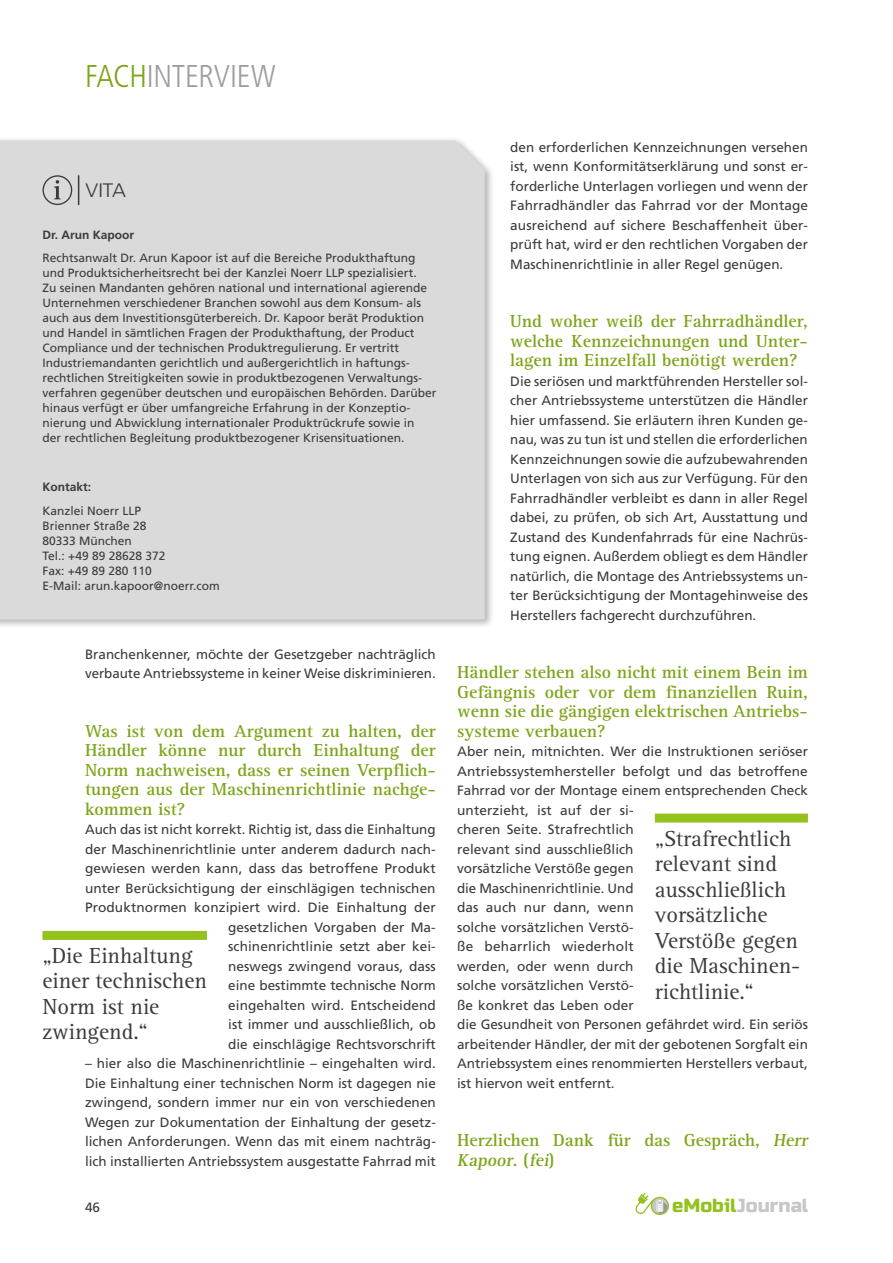
<style>
.page{position:relative;width:893px;height:1263px;background:#fff}
.page>*{position:absolute;margin:0;border:0;box-sizing:border-box;transform-origin:0 0}
.t1{font:300 condensed 31.5px "Frutiger LT Pro";letter-spacing:-.01em;color:#9c9d9d}
.t2{font:22.5px/25.5px "Rotis Serif Std";color:#3b3b3a}
.t3{font:300 19.5px "Frutiger LT Pro";color:#3b3b3a;scale:1.07 1}
.t4{font:18.9px "Russo One";color:#c6c6c6}
.t5{font:700 18px/19.5px "Rotis Serif Std";color:#7da519;text-align:justify}
.t6{font:13.5px/19.5px "Frutiger LT Pro";color:#3b3b3a;text-align:justify}
.t7{font:12px/15px "Frutiger LT Pro";color:#3b3b3a}
.s1{color:#7da519}
.s2{font-weight:700}
.s3{color:#95c11f}
</style>
<div class="page">
<svg style="left:635px;top:1193px;width:34px;height:22px"></svg>
<div style="left:43px;top:931px;width:164px;height:9px;background:#94c11c"></div>
<div style="left:655px;top:813px;width:153px;height:9px;background:#94c11c"></div>
<div style="left:0;top:136px;width:494px;height:493px;background:#000;opacity:.3"></div>
<div style="left:0;top:140px;width:485px;height:480px;background:#dadada"></div>
<hr style="left:78px;top:175px;width:1px;height:30px;background:#3b3b3a">
<div style="left:43px;top:175px;width:29px;height:30px;border:1px solid #3b3b3a;border-radius:50%"></div>
<svg style="left:54px;top:180px;width:7px;height:19px"></svg>
<h1 class="t1" style="left:85px;top:58px;width:192px"><span class="s1">FACH</span>INTERVIEW</h1>
<p class="t3" style="left:86px;top:179px;width:39px">VITA</p>
<p class="t7" style="left:43px;top:223px;width:374px;line-height:23.5px"><span class="s2">Dr. Arun Kapoor<br></span>Rechtsanwalt Dr. Arun Kapoor ist auf die Bereiche Produkthaftung</p>
<p class="t7" style="left:43px;top:265px;width:396px">und Produktsicherheitsrecht bei der Kanzlei Noerr LLP spezialisiert.<br>Zu seinen Mandanten gehören national und international agierende Unternehmen verschiedener Branchen sowohl aus dem Konsum- als auch aus dem Investitionsgüterbereich. Dr. Kapoor berät Produktion und Handel in sämtlichen Fragen der Produkthaftung, der Product Compliance und der technischen Produktregulierung. Er vertritt Industriemandanten gerichtlich und außergerichtlich in haftungs&shy;rechtlichen Streitigkeiten sowie in produktbezogenen Verwaltungs&shy;verfahren gegenüber deutschen und europäischen Behörden. Darüber hinaus verfügt er über umfangreiche Erfahrung in der Konzeptio&shy;nierung und Abwicklung internationaler Produktrückrufe sowie in<br>der rechtlichen Begleitung produktbezogener Krisensituationen.</p>
<p class="t7" style="left:43px;top:475px;width:100px;line-height:23.5px"><span class="s2">Kontakt:<br></span>Kanzlei Noerr LLP</p>
<p class="t7" style="left:43px;top:518px;width:179px">Brienner Straße 28<br>80333 München<br>Tel.: +49 89 28628 372<br>Fax: +49 89 280 110<br>E-Mail: arun.kapoor@noerr.com</p>
<p class="t6" style="left:85px;top:644px;width:352px">Branchenkenner, möchte der Gesetzgeber nachträglich verbaute Antriebssysteme in keiner Weise diskriminieren.</p>
<p class="t5" style="left:85px;top:721px;width:352px">Was ist von dem Argument zu halten, der Händler könne nur durch Einhaltung der Norm nachweisen, dass er seinen Verpflich&shy;tungen aus der Maschinenrichtlinie nachge&shy;kommen ist?</p>
<p class="t6" style="left:85px;top:820px;width:352px;text-align:right">Auch das ist nicht korrekt. Richtig ist, dass die Einhaltung der Maschinenrichtlinie unter anderem dadurch nach&shy;gewiesen werden kann, dass das betroffene Produkt unter Berücksichtigung der einschlägigen technischen Produktnormen konzipiert wird. Die Einhaltung der gesetzlichen Vorgaben der Ma-<br>schinenrichtlinie setzt aber kei-<br>neswegs zwingend voraus, dass<br>eine bestimmte technische Norm<br>eingehalten wird. Entscheidend<br>ist immer und ausschließlich, ob<br>die einschlägige Rechtsvorschrift</p>
<p class="t6" style="left:85px;top:1054px;width:352px">– hier also die Maschinenrichtlinie – eingehalten wird.<br>Die Einhaltung einer technischen Norm ist dagegen nie zwingend, sondern immer nur ein von verschiedenen Wegen zur Dokumentation der Einhaltung der gesetz&shy;lichen Anforderungen. Wenn das mit einem nachträg&shy;lich installierten Antriebssystem ausgestatte Fahrrad mit</p>
<p class="t2" style="left:43px;top:943px;width:166px">„Die Einhaltung einer technischen<br>Norm ist nie zwingend.“</p>
<p class="t6" style="left:510px;top:137px;width:299px">den erforderlichen Kennzeichnungen versehen ist, wenn Konformitätserklärung und sonst er&shy;forderliche Unterlagen vorliegen und wenn der Fahrradhändler das Fahrrad vor der Montage ausreichend auf sichere Beschaffenheit über&shy;prüft hat, wird er den rechtlichen Vorgaben der Maschinenrichtlinie in aller Regel genügen.</p>
<p class="t5" style="left:510px;top:312px;width:299px">Und woher weiß der Fahrradhändler, welche Kennzeichnungen und Unter&shy;lagen im Einzelfall benötigt werden?</p>
<p class="t6" style="left:510px;top:371px;width:299px">Die seriösen und marktführenden Hersteller sol&shy;cher Antriebssysteme unterstützen die Händler hier umfassend. Sie erläutern ihren Kunden ge&shy;nau, was zu tun ist und stellen die erforderlichen Kennzeichnungen sowie die aufzubewahrenden Unterlagen von sich aus zur Verfügung. Für den Fahrradhändler verbleibt es dann in aller Regel dabei, zu prüfen, ob sich Art, Ausstattung und Zustand des Kundenfahrrads für eine Nachrüs&shy;tung eignen. Außerdem obliegt es dem Händler natürlich, die Montage des Antriebssystems un&shy;ter Berücksichtigung der Montagehinweise des Herstellers fachgerecht durchzuführen.</p>
<p class="t5" style="left:457px;top:663px;width:352px">Händler stehen also nicht mit einem Bein im Gefängnis oder vor dem finanziellen Ruin, wenn sie die gängigen elektrischen Antriebs&shy;systeme verbauen?</p>
<p class="t6" style="left:457px;top:742px;width:353px;text-align:left">Aber nein, mitnichten. Wer die Instruktionen seriöser Antriebssystemhersteller befolgt und das betroffene Fahrrad vor der Montage einem entsprechenden Check unterzieht, ist auf der si-<br>cheren Seite. Strafrechtlich<br>relevant sind ausschließlich<br>vorsätzliche Verstöße gegen<br>die Maschinenrichtlinie. Und<br>das auch nur dann, wenn<br>solche vorsätzlichen Verstö-<br>ße beharrlich wiederholt<br>werden, oder wenn durch<br>solche vorsätzlichen Verstö-<br>ße konkret das Leben oder<br>die Gesundheit von Personen gefährdet wird. Ein seriös arbeitender Händler, der mit der gebotenen Sorgfalt ein Antriebssystem eines renommierten Herstellers verbaut, ist hiervon weit entfernt.</p>
<p class="t2" style="left:655px;top:826px;width:147px">„Strafrechtlich relevant sind ausschließlich vorsätzliche<br>Verstöße gegen die Maschinen&shy;richtlinie.“</p>
<p class="t5" style="left:457px;top:1131px;width:355px">Herzlichen Dank für das Gespräch, Herr<br>Kapoor. ( fei)</p>
<p class="t6" style="left:85px;top:1197px;width:17px">46</p>
<h3 class="t4" style="left:672px;top:1194px;width:138px"><span class="s3">eMobil</span>Journal</h3>
</div>
